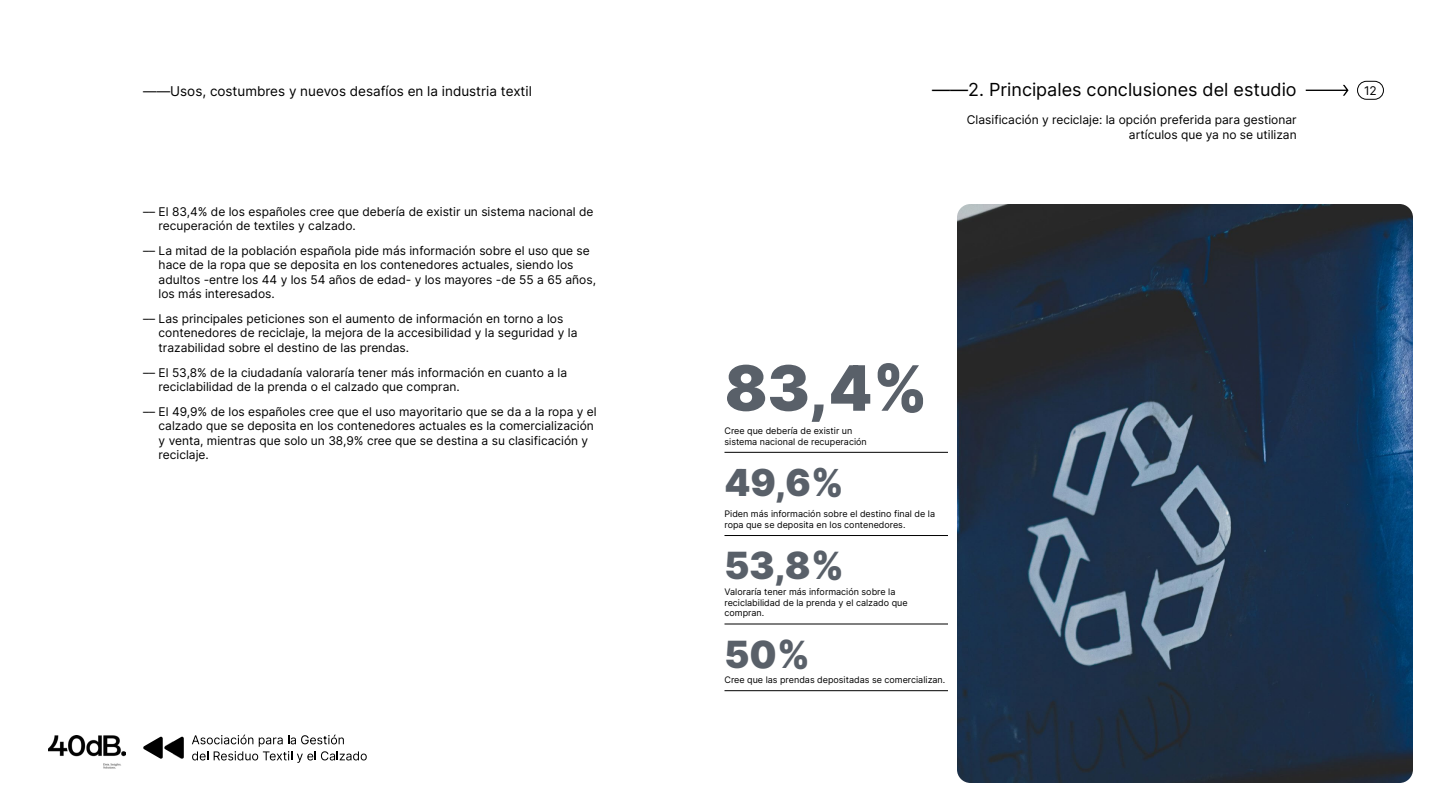
<style>
.page{position:relative;width:1440px;height:810px;background:#fff}
.page>*{position:absolute;margin:0;border:0;box-sizing:border-box;transform-origin:0 0}
.t1{font:900 62.55px "Inter";color:#596069}
.t2{font:900 37.5px "Inter";color:#596069}
.t3{font:900 37.2px "Inter";color:#596069}
.t4{font:18px "Inter";color:#000}
.t5{font:13.5px "Inter";color:#000}
.t6{font:12px/14.4px "Inter";color:#000}
.t7{font:9px/10.8px "Inter";color:#000}
</style>
<div class="page">
<div style="left:1357px;top:81px;width:27px;height:19px;border:1px solid #000;border-radius:9px"></div>
<svg style="left:1306px;top:85px;width:43px;height:11px"></svg>
<img style="left:957px;top:204px;width:456px;height:579px">
<svg style="left:143px;top:737px;width:41px;height:22px"></svg>
<svg style="left:192px;top:735px;width:175px;height:28px"></svg>
<img style="left:49px;top:735px;width:77px;height:34px">
<hr style="left:724px;top:535px;width:224px;height:1px;background:#000">
<hr style="left:724px;top:452px;width:224px;height:1px;background:#000">
<hr style="left:724px;top:691px;width:224px;height:1px;background:#000">
<hr style="left:724px;top:624px;width:224px;height:1px;background:#000">
<p class="t5" style="left:143px;top:81px;width:390px">——Usos, costumbres y nuevos desafíos en la industria textil</p>
<h3 class="t4" style="left:932px;top:76px;width:366px">——2. Principales conclusiones del estudio</h3>
<p class="t6" style="left:967px;top:112px;width:331px;text-align:right">Clasificación y reciclaje: la opción preferida para gestionar artículos que ya no se utilizan</p>
<p class="t6" style="left:159px;top:204px;width:436px;text-indent:-15px">–– El 83,4% de los españoles cree que debería de existir un sistema nacional de recuperación de textiles y calzado.</p>
<p class="t6" style="left:159px;top:243px;width:439px;text-indent:-15px">–– La mitad de la población española pide más información sobre el uso que se hace de la ropa que se deposita en los contenedores actuales, siendo los adultos -entre los 44 y los 54 años de edad- y los mayores -de 55 a 65 años, los más interesados.</p>
<p class="t6" style="left:159px;top:311px;width:420px;text-indent:-15px">–– Las principales peticiones son el aumento de información en torno a los contenedores de reciclaje, la mejora de la accesibilidad y la seguridad y la trazabilidad sobre el destino de las prendas.</p>
<p class="t6" style="left:159px;top:365px;width:410px;text-indent:-15px">–– El 53,8% de la ciudadanía valoraría tener más información en cuanto a la reciclabilidad de la prenda o el calzado que compran.</p>
<p class="t6" style="left:159px;top:404px;width:440px;text-indent:-15px">–– El 49,9% de los españoles cree que el uso mayoritario que se da a la ropa y el calzado que se deposita en los contenedores actuales es la comercialización y venta, mientras que solo un 38,9% cree que se destina a su clasificación y reciclaje.</p>
<h1 class="t1" style="left:724px;top:340px;width:205px">83,4%</h1>
<p class="t7" style="left:724px;top:425px;width:144px">Cree que debería de existir un sistema nacional de recuperación</p>
<h3 class="t3" style="left:724px;top:454px;width:121px">49,6%</h3>
<p class="t7" style="left:724px;top:508px;width:212px">Piden más información sobre el destino final de la ropa que se deposita en los contenedores.</p>
<h2 class="t2" style="left:724px;top:537px;width:121px">53,8%</h2>
<p class="t7" style="left:724px;top:586px;width:185px">Valoraría tener más información sobre la reciclabilidad de la prenda y el calzado que compran.</p>
<h2 class="t2" style="left:724px;top:625px;width:87px">50%</h2>
<p class="t7" style="left:724px;top:674px;width:222px">Cree que las prendas depositadas se comercializan.</p>
<p class="t6" style="left:1364px;top:83px;width:14px">12</p>
</div>
